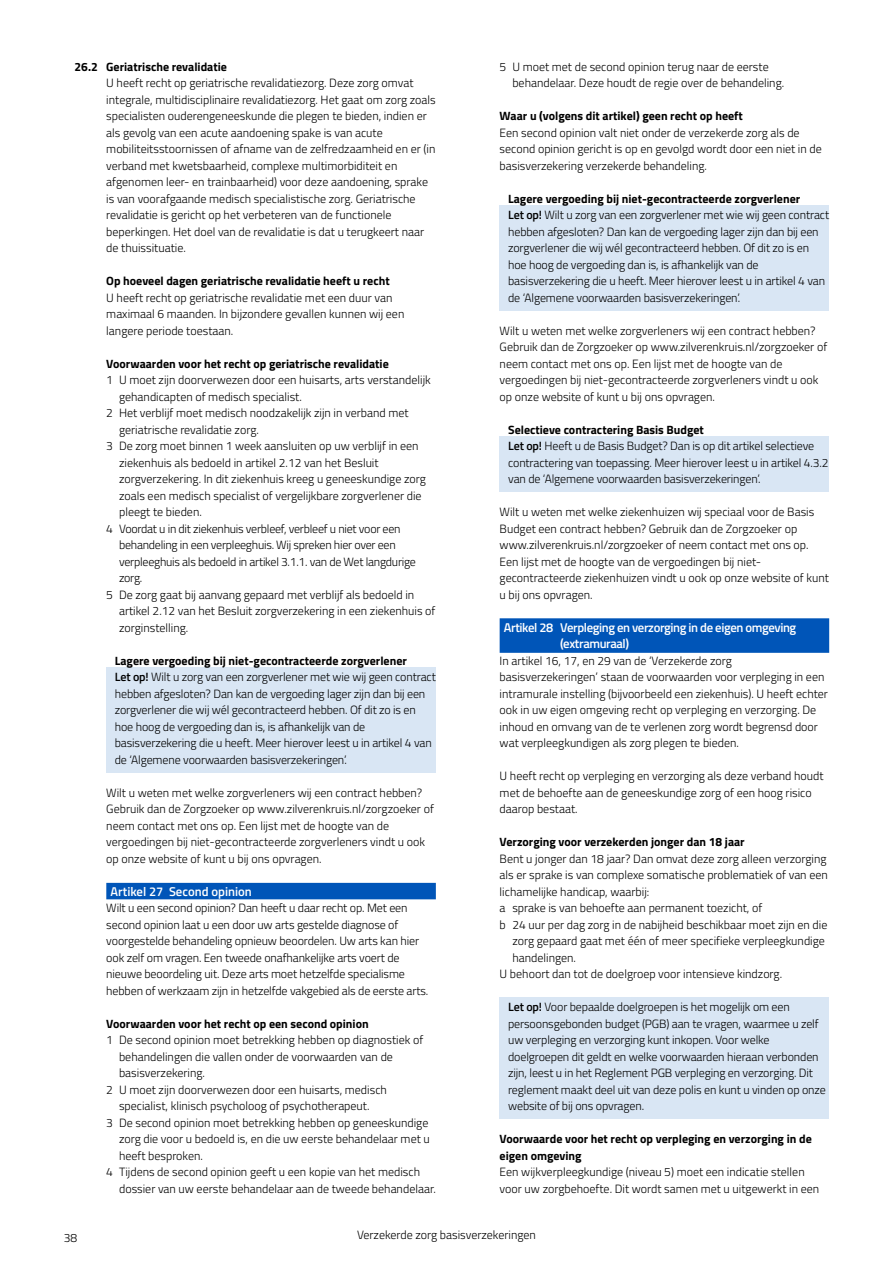
<style>
.page{position:relative;width:893px;height:1263px;background:#fff}
.page>*{position:absolute;margin:0;border:0;box-sizing:border-box;transform-origin:0 0}
.t1{font:600 12.75px/16.5px "Titillium Web";letter-spacing:-.03em;color:#fff}
.t2{font:600 12.75px "Titillium Web";color:#fff}
.t3{font:300 12px/16.5px "Titillium Web";color:#000}
.t4{font:700 12px/16.5px "Titillium Web";color:#000}
.t5{font:300 12px "Titillium Web";letter-spacing:-.02em;color:#000}
.s1{font-weight:700}
.s2{font-weight:600}
</style>
<div class="page">
<div style="left:106px;top:667px;width:330px;height:105px;background:#d9e6f4"></div>
<div style="left:106px;top:883px;width:330px;height:16px;background:#0055b8"></div>
<div style="left:500px;top:205px;width:329px;height:105px;background:#d9e6f4"></div>
<div style="left:500px;top:436px;width:329px;height:56px;background:#d9e6f4"></div>
<div style="left:500px;top:618px;width:329px;height:35px;background:#0055b8"></div>
<div style="left:500px;top:997px;width:329px;height:122px;background:#d9e6f4"></div>
<p class="t4" style="left:75px;top:57px;width:154px">26.2 Geriatrische revalidatie</p>
<p class="t3" style="left:106px;top:74px;width:331px">U heeft recht op geriatrische revalidatiezorg. Deze zorg omvat integrale, multidisciplinaire revalidatiezorg. Het gaat om zorg zoals specialisten ouderengeneeskunde die plegen te bieden, indien er als gevolg van een acute aandoening spake is van acute mobiliteitsstoornissen of afname van de zelfredzaamheid en er (in verband met kwetsbaarheid, complexe multimorbiditeit en afgenomen leer- en trainbaarheid) voor deze aandoening, sprake is van voorafgaande medisch specialistische zorg. Geriatrische revalidatie is gericht op het verbeteren van de functionele beperkingen. Het doel van de revalidatie is dat u terugkeert naar de thuissituatie.</p>
<p class="t4" style="left:106px;top:272px;width:285px">Op hoeveel dagen geriatrische revalidatie heeft u recht</p>
<p class="t3" style="left:106px;top:288px;width:300px">U heeft recht op geriatrische revalidatie met een duur van maximaal 6 maanden. In bijzondere gevallen kunnen wij een langere periode toestaan.</p>
<p class="t4" style="left:106px;top:354px;width:284px">Voorwaarden voor het recht op geriatrische revalidatie</p>
<p class="t3" style="left:106px;top:371px;width:326px">1 U moet zijn doorverwezen door een huisarts, arts verstandelijk</p>
<p class="t3" style="left:119px;top:387px;width:184px">gehandicapten of medisch specialist.</p>
<p class="t3" style="left:106px;top:404px;width:304px">2 Het verblijf moet medisch noodzakelijk zijn in verband met</p>
<p class="t3" style="left:119px;top:420px;width:141px">geriatrische revalidatie zorg.</p>
<p class="t3" style="left:106px;top:437px;width:314px">3 De zorg moet binnen 1 week aansluiten op uw verblijf in een</p>
<p class="t3" style="left:119px;top:453px;width:261px">ziekenhuis als bedoeld in artikel 2.12 van het Besluit</p>
<p class="t3" style="left:119px;top:470px;width:308px">zorgverzekering. In dit ziekenhuis kreeg u geneeskundige zorg</p>
<p class="t3" style="left:119px;top:486px;width:304px">zoals een medisch specialist of vergelijkbare zorgverlener die</p>
<p class="t3" style="left:119px;top:503px;width:84px">pleegt te bieden.</p>
<p class="t5" style="left:106px;top:520px;width:296px">4 Voordat u in dit ziekenhuis verbleef, verbleef u niet voor een</p>
<p class="t5" style="left:119px;top:536px;width:278px">behandeling in een verpleeghuis. Wij spreken hier over een</p>
<p class="t5" style="left:119px;top:553px;width:298px">verpleeghuis als bedoeld in artikel 3.1.1. van de Wet langdurige</p>
<p class="t3" style="left:119px;top:569px;width:25px">zorg.</p>
<p class="t3" style="left:106px;top:585px;width:309px">5 De zorg gaat bij aanvang gepaard met verblijf als bedoeld in</p>
<p class="t3" style="left:119px;top:602px;width:318px">artikel 2.12 van het Besluit zorgverzekering in een ziekenhuis of</p>
<p class="t3" style="left:119px;top:618px;width:71px">zorginstelling.</p>
<p class="t3" style="left:115px;top:651px;width:322px"><span class="s1">Lagere vergoeding bij niet-gecontracteerde zorgverlener<br></span><span class="s2">Let op!</span> Wilt u zorg van een zorgverlener met wie wij geen contract hebben afgesloten? Dan kan de vergoeding lager zijn dan bij een zorgverlener die wij wél gecontracteerd hebben. Of dit zo is en hoe hoog de vergoeding dan is, is afhankelijk van de basisverzekering die u heeft. Meer hierover leest u in artikel 4 van de ‘Algemene voorwaarden basisverzekeringen’.</p>
<p class="t3" style="left:106px;top:783px;width:329px">Wilt u weten met welke zorgverleners wij een contract hebben?<br>Gebruik dan de Zorgzoeker op www.zilverenkruis.nl/zorgzoeker of neem contact met ons op. Een lijst met de hoogte van de vergoedingen bij niet-gecontracteerde zorgverleners vindt u ook op onze website of kunt u bij ons opvragen.</p>
<p class="t2" style="left:111px;top:881px;width:143px">Artikel 27 Second opinion</p>
<p class="t3" style="left:106px;top:899px;width:324px">Wilt u een second opinion? Dan heeft u daar recht op. Met een second opinion laat u een door uw arts gestelde diagnose of voorgestelde behandeling opnieuw beoordelen. Uw arts kan hier ook zelf om vragen. Een tweede onafhankelijke arts voert de nieuwe beoordeling uit. Deze arts moet hetzelfde specialisme hebben of werkzaam zijn in hetzelfde vakgebied als de eerste arts.</p>
<p class="t4" style="left:106px;top:1014px;width:264px">Voorwaarden voor het recht op een second opinion</p>
<p class="t3" style="left:106px;top:1031px;width:319px">1 De second opinion moet betrekking hebben op diagnostiek of</p>
<p class="t3" style="left:119px;top:1047px;width:275px">behandelingen die vallen onder de voorwaarden van de</p>
<p class="t3" style="left:119px;top:1064px;width:88px">basisverzekering.</p>
<p class="t3" style="left:106px;top:1080px;width:282px">2 U moet zijn doorverwezen door een huisarts, medisch</p>
<p class="t3" style="left:119px;top:1097px;width:252px">specialist, klinisch psycholoog of psychotherapeut.</p>
<p class="t3" style="left:106px;top:1113px;width:324px">3 De second opinion moet betrekking hebben op geneeskundige</p>
<p class="t3" style="left:119px;top:1130px;width:312px">zorg die voor u bedoeld is, en die uw eerste behandelaar met u</p>
<p class="t3" style="left:119px;top:1146px;width:85px">heeft besproken.</p>
<p class="t3" style="left:106px;top:1163px;width:315px">4 Tijdens de second opinion geeft u een kopie van het medisch</p>
<p class="t3" style="left:119px;top:1179px;width:318px">dossier van uw eerste behandelaar aan de tweede behandelaar.</p>
<p class="t3" style="left:512px;top:57px;width:273px;text-indent:-13px">5 U moet met de second opinion terug naar de eerste behandelaar. Deze houdt de regie over de behandeling.</p>
<p class="t4" style="left:500px;top:107px;width:245px">Waar u (volgens dit artikel) geen recht op heeft</p>
<p class="t3" style="left:500px;top:123px;width:324px">Een second opinion valt niet onder de verzekerde zorg als de second opinion gericht is op en gevolgd wordt door een niet in de basisverzekering verzekerde behandeling.</p>
<p class="t3" style="left:508px;top:189px;width:322px"><span class="s1">Lagere vergoeding bij niet-gecontracteerde zorgverlener<br></span><span class="s2">Let op!</span> Wilt u zorg van een zorgverlener met wie wij geen contract hebben afgesloten? Dan kan de vergoeding lager zijn dan bij een zorgverlener die wij wél gecontracteerd hebben. Of dit zo is en hoe hoog de vergoeding dan is, is afhankelijk van de basisverzekering die u heeft. Meer hierover leest u in artikel 4 van de ‘Algemene voorwaarden basisverzekeringen’.</p>
<p class="t3" style="left:500px;top:321px;width:329px">Wilt u weten met welke zorgverleners wij een contract hebben?<br>Gebruik dan de Zorgzoeker op www.zilverenkruis.nl/zorgzoeker of neem contact met ons op. Een lijst met de hoogte van de vergoedingen bij niet-gecontracteerde zorgverleners vindt u ook op onze website of kunt u bij ons opvragen.</p>
<p class="t3" style="left:508px;top:420px;width:322px"><span class="s1">Selectieve contractering Basis Budget<br></span><span class="s2">Let op!</span> Heeft u de Basis Budget? Dan is op dit artikel selectieve contractering van toepassing. Meer hierover leest u in artikel 4.3.2 van de ‘Algemene voorwaarden basisverzekeringen’.</p>
<p class="t3" style="left:500px;top:503px;width:331px">Wilt u weten met welke ziekenhuizen wij speciaal voor de Basis Budget een contract hebben? Gebruik dan de Zorgzoeker op www.zilverenkruis.nl/zorgzoeker of neem contact met ons op.<br>Een lijst met de hoogte van de vergoedingen bij niet&shy;gecontracteerde ziekenhuizen vindt u ook op onze website of kunt u bij ons opvragen.</p>
<p class="t1" style="left:560px;top:618px;width:238px;text-indent:-56px">Artikel 28 Verpleging en verzorging in de eigen omgeving (extramuraal)</p>
<p class="t3" style="left:500px;top:651px;width:330px">In artikel 16, 17, en 29 van de ‘Verzekerde zorg basisverzekeringen’ staan de voorwaarden voor verpleging in een intramurale instelling (bijvoorbeeld een ziekenhuis). U heeft echter ook in uw eigen omgeving recht op verpleging en verzorging. De inhoud en omvang van de te verlenen zorg wordt begrensd door wat verpleegkundigen als zorg plegen te bieden.</p>
<p class="t3" style="left:500px;top:767px;width:325px">U heeft recht op verpleging en verzorging als deze verband houdt met de behoefte aan de geneeskundige zorg of een hoog risico daarop bestaat.</p>
<p class="t4" style="left:500px;top:833px;width:247px">Verzorging voor verzekerden jonger dan 18 jaar</p>
<p class="t3" style="left:500px;top:849px;width:328px">Bent u jonger dan 18 jaar? Dan omvat deze zorg alleen verzorging</p>
<p class="t3" style="left:500px;top:866px;width:330px">als er sprake is van complexe somatische problematiek of van een</p>
<p class="t3" style="left:500px;top:882px;width:151px">lichamelijke handicap, waarbij:</p>
<p class="t3" style="left:500px;top:899px;width:264px">a sprake is van behoefte aan permanent toezicht, of</p>
<p class="t3" style="left:500px;top:915px;width:329px">b 24 uur per dag zorg in de nabijheid beschikbaar moet zijn en die</p>
<p class="t3" style="left:512px;top:932px;width:314px">zorg gepaard gaat met één of meer specifieke verpleegkundige</p>
<p class="t3" style="left:512px;top:948px;width:65px">handelingen.</p>
<p class="t3" style="left:500px;top:965px;width:284px">U behoort dan tot de doelgroep voor intensieve kindzorg.</p>
<p class="t3" style="left:508px;top:998px;width:319px"><span class="s2">Let op!</span> Voor bepaalde doelgroepen is het mogelijk om een persoonsgebonden budget (PGB) aan te vragen, waarmee u zelf uw verpleging en verzorging kunt inkopen. Voor welke doelgroepen dit geldt en welke voorwaarden hieraan verbonden zijn, leest u in het Reglement PGB verpleging en verzorging. Dit reglement maakt deel uit van deze polis en kunt u vinden op onze website of bij ons opvragen.</p>
<p class="t4" style="left:500px;top:1130px;width:314px">Voorwaarde voor het recht op verpleging en verzorging in de eigen omgeving</p>
<p class="t3" style="left:500px;top:1163px;width:321px">Een wijkverpleegkundige (niveau 5) moet een indicatie stellen voor uw zorgbehoefte. Dit wordt samen met u uitgewerkt in een</p>
<p class="t3" style="left:64px;top:1229px;width:15px">38</p>
<p class="t3" style="left:357px;top:1226px;width:180px">Verzekerde zorg basisverzekeringen</p>
</div>
